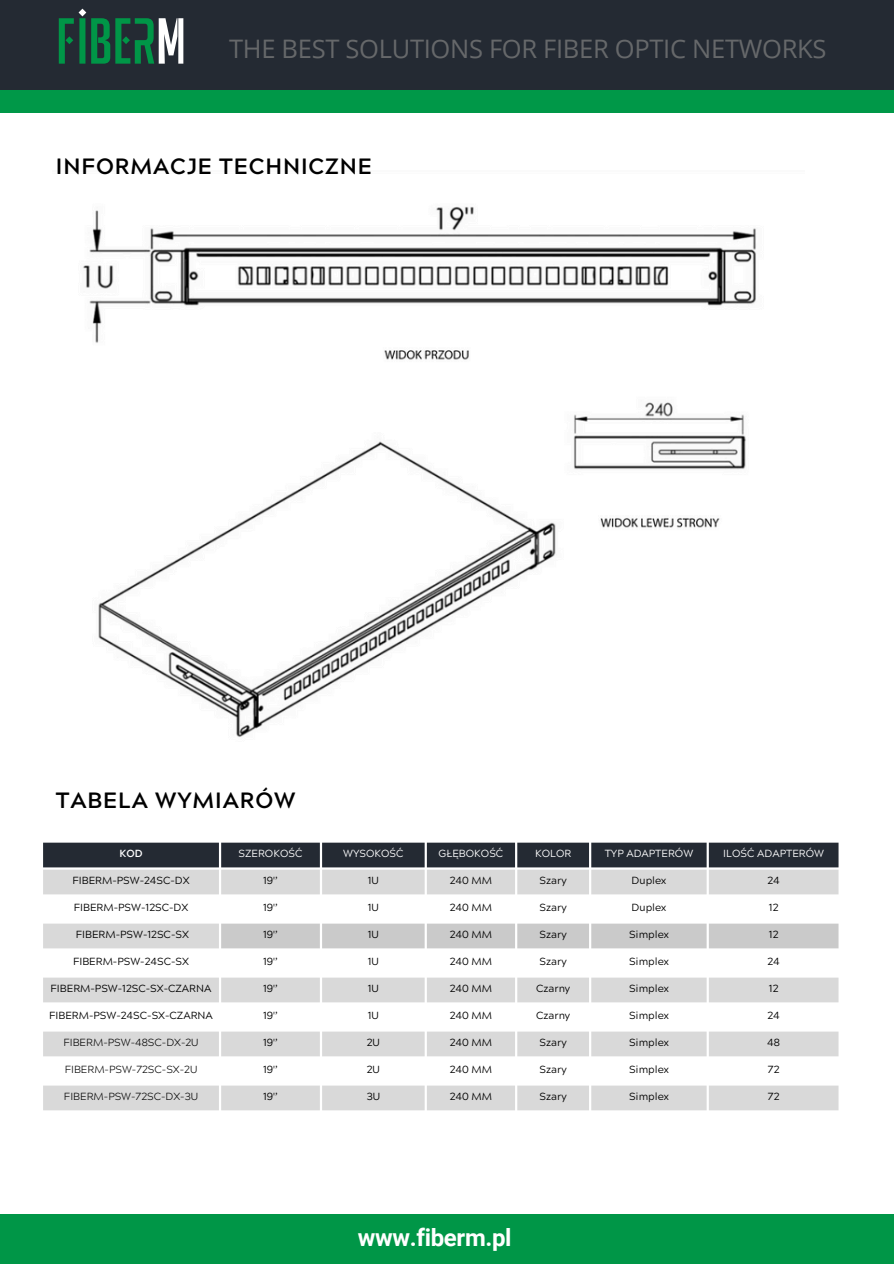
<style>
.page{position:relative;width:894px;height:1264px;background:#fff}
.page>*{position:absolute;margin:0;border:0;box-sizing:border-box;transform-origin:0 0}
.t1{font:25.5px "Open Sans";letter-spacing:-.01em;color:#66686a}
.t2{font:700 24px "Roboto";letter-spacing:-.015em;color:#fff}
.t3{font:700 22.05px "Acherus Grotesque";letter-spacing:.04em;color:#000}
.t4{font:10.35px "Acherus Grotesque";color:#000}
.t5{font:300 10.35px "Acherus Grotesque";color:#000}
.t6{font:10.35px "Acherus Grotesque";color:#fff}
.t7{font:700 10.35px "Acherus Grotesque";color:#fff}
</style>
<div class="page">
<div style="left:0;top:0;width:893px;height:92px;background:#242a33"></div>
<div style="left:1px;top:91px;width:892px;height:22px;background:#009848"></div>
<svg style="left:59px;top:9px;width:124px;height:55px"></svg>
<div style="left:0;top:1214px;width:893px;height:49px;background:#009647"></div>
<img style="left:83px;top:206px;width:673px;height:531px">
<div style="left:43px;top:842px;width:795px;height:25px;background:#242a33"></div>
<svg style="left:43px;top:869px;width:795px;height:241px;background:#dcdcdc"></svg>
<svg style="left:43px;top:896px;width:795px;height:187px"></svg>
<div style="left:221px;top:923px;width:617px;height:25px;background:#cacaca"></div>
<h1 class="t1" style="left:229px;top:31px;width:598px">THE BEST SOLUTIONS FOR FIBER OPTIC NETWORKS</h1>
<p class="t3" style="left:56px;top:158px;width:317px">INFORMACJE TECHNICZNE</p>
<p class="t3" style="left:56px;top:791px;width:241px">TABELA WYMIARÓW</p>
<p class="t7" style="left:119px;top:849px;width:25px">KOD</p>
<p class="t6" style="left:238px;top:849px;width:65px">SZEROKOŚĆ</p>
<p class="t6" style="left:343px;top:849px;width:62px">WYSOKOŚĆ</p>
<p class="t6" style="left:438px;top:849px;width:66px">GŁĘBOKOŚĆ</p>
<p class="t6" style="left:535px;top:849px;width:38px">KOLOR</p>
<p class="t6" style="left:604px;top:849px;width:90px">TYP ADAPTERÓW</p>
<p class="t6" style="left:723px;top:849px;width:102px">ILOŚĆ ADAPTERÓW</p>
<p class="t4" style="left:72px;top:876px;width:119px">FIBERM-PSW-24SC-DX</p>
<p class="t4" style="left:263px;top:876px;width:16px">19'’</p>
<p class="t4" style="left:368px;top:876px;width:13px">1U</p>
<p class="t4" style="left:449px;top:876px;width:44px">240 MM</p>
<p class="t4" style="left:539px;top:876px;width:29px">Szary</p>
<p class="t4" style="left:631px;top:876px;width:36px">Duplex</p>
<p class="t4" style="left:767px;top:876px;width:14px">24</p>
<p class="t4" style="left:74px;top:903px;width:116px">FIBERM-PSW-12SC-DX</p>
<p class="t4" style="left:263px;top:903px;width:16px">19'’</p>
<p class="t4" style="left:368px;top:903px;width:13px">1U</p>
<p class="t4" style="left:449px;top:903px;width:44px">240 MM</p>
<p class="t4" style="left:539px;top:903px;width:29px">Szary</p>
<p class="t4" style="left:631px;top:903px;width:36px">Duplex</p>
<p class="t4" style="left:768px;top:903px;width:11px">12</p>
<p class="t4" style="left:76px;top:930px;width:115px">FIBERM-PSW-12SC-SX</p>
<p class="t4" style="left:263px;top:930px;width:16px">19'’</p>
<p class="t4" style="left:368px;top:930px;width:13px">1U</p>
<p class="t4" style="left:449px;top:930px;width:44px">240 MM</p>
<p class="t4" style="left:539px;top:930px;width:29px">Szary</p>
<p class="t4" style="left:629px;top:930px;width:41px">Simplex</p>
<p class="t4" style="left:768px;top:930px;width:11px">12</p>
<p class="t4" style="left:73px;top:957px;width:117px">FIBERM-PSW-24SC-SX</p>
<p class="t4" style="left:263px;top:957px;width:16px">19'’</p>
<p class="t4" style="left:368px;top:957px;width:13px">1U</p>
<p class="t4" style="left:449px;top:957px;width:44px">240 MM</p>
<p class="t4" style="left:539px;top:957px;width:29px">Szary</p>
<p class="t4" style="left:629px;top:957px;width:41px">Simplex</p>
<p class="t4" style="left:767px;top:957px;width:14px">24</p>
<p class="t4" style="left:51px;top:984px;width:162px">FIBERM-PSW-12SC-SX-CZARNA</p>
<p class="t4" style="left:263px;top:984px;width:16px">19'’</p>
<p class="t4" style="left:368px;top:984px;width:13px">1U</p>
<p class="t4" style="left:449px;top:984px;width:44px">240 MM</p>
<p class="t4" style="left:536px;top:984px;width:36px">Czarny</p>
<p class="t4" style="left:629px;top:984px;width:41px">Simplex</p>
<p class="t4" style="left:768px;top:984px;width:11px">12</p>
<p class="t4" style="left:49px;top:1011px;width:165px">FIBERM-PSW-24SC-SX-CZARNA</p>
<p class="t4" style="left:263px;top:1011px;width:16px">19'’</p>
<p class="t4" style="left:368px;top:1011px;width:13px">1U</p>
<p class="t4" style="left:449px;top:1011px;width:44px">240 MM</p>
<p class="t4" style="left:536px;top:1011px;width:36px">Czarny</p>
<p class="t4" style="left:629px;top:1011px;width:41px">Simplex</p>
<p class="t4" style="left:767px;top:1011px;width:14px">24</p>
<p class="t5" style="left:63px;top:1038px;width:137px">FIBERM-PSW-48SC-DX-2U</p>
<p class="t4" style="left:263px;top:1038px;width:16px">19'’</p>
<p class="t4" style="left:367px;top:1038px;width:15px">2U</p>
<p class="t4" style="left:449px;top:1038px;width:44px">240 MM</p>
<p class="t4" style="left:539px;top:1038px;width:29px">Szary</p>
<p class="t4" style="left:629px;top:1038px;width:41px">Simplex</p>
<p class="t4" style="left:767px;top:1038px;width:14px">48</p>
<p class="t5" style="left:65px;top:1065px;width:134px">FIBERM-PSW-72SC-SX-2U</p>
<p class="t4" style="left:263px;top:1065px;width:16px">19'’</p>
<p class="t4" style="left:367px;top:1065px;width:15px">2U</p>
<p class="t4" style="left:449px;top:1065px;width:44px">240 MM</p>
<p class="t4" style="left:539px;top:1065px;width:29px">Szary</p>
<p class="t4" style="left:629px;top:1065px;width:41px">Simplex</p>
<p class="t4" style="left:767px;top:1065px;width:13px">72</p>
<p class="t5" style="left:64px;top:1092px;width:136px">FIBERM-PSW-72SC-DX-3U</p>
<p class="t4" style="left:263px;top:1092px;width:16px">19'’</p>
<p class="t4" style="left:366px;top:1092px;width:15px">3U</p>
<p class="t4" style="left:449px;top:1092px;width:44px">240 MM</p>
<p class="t4" style="left:539px;top:1092px;width:29px">Szary</p>
<p class="t4" style="left:629px;top:1092px;width:41px">Simplex</p>
<p class="t4" style="left:767px;top:1092px;width:13px">72</p>
<p class="t2" style="left:358px;top:1223px;width:155px">www.fiberm.pl</p>
</div>
